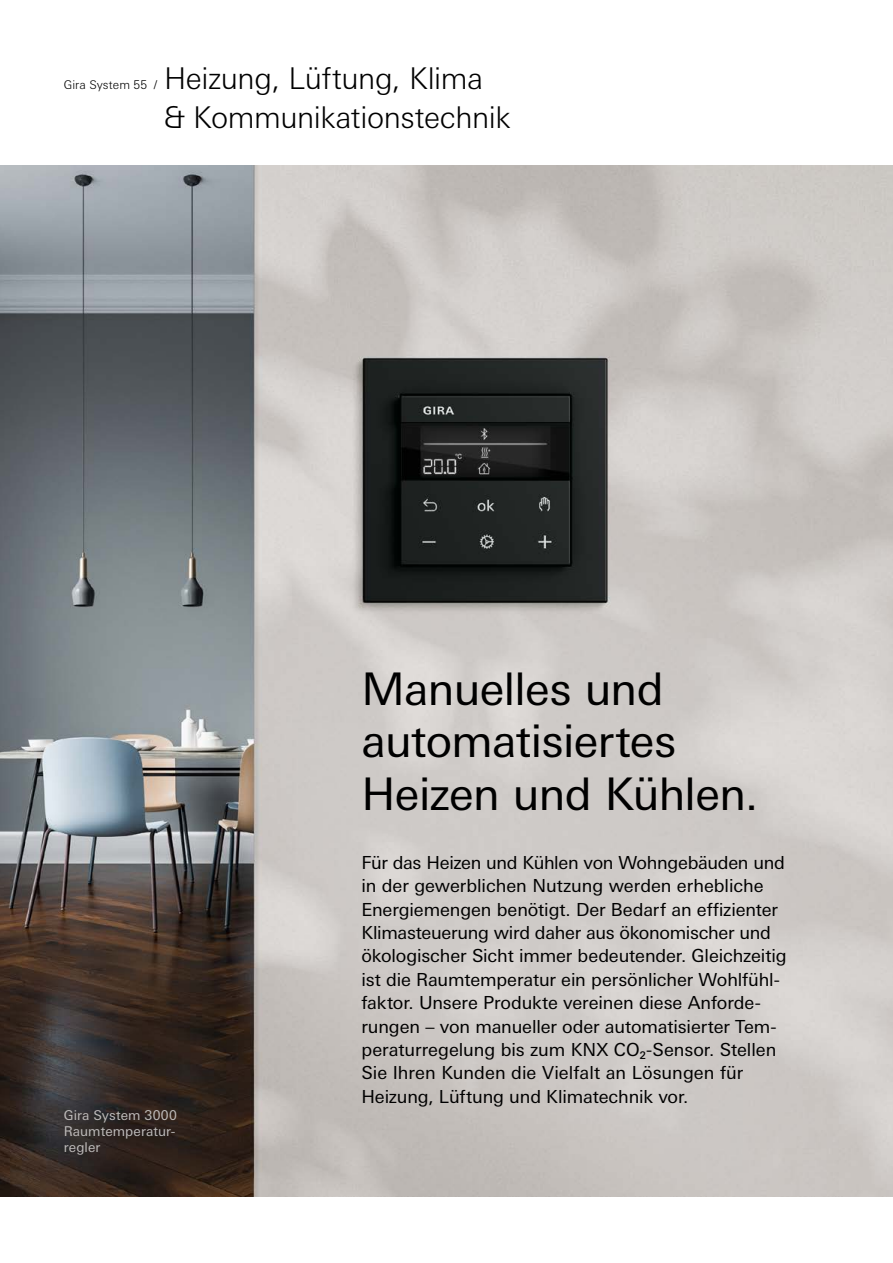
<style>
.page{position:relative;width:893px;height:1263px;background:#fff}
.page>*{position:absolute;margin:0;border:0;box-sizing:border-box;transform-origin:0 0}
.t1{font:45px/52.5px "Univers Next W1 G";letter-spacing:-.015em;color:#000}
.t2{font:300 30px/39px "Univers Next W1 G";letter-spacing:-.015em;color:#000}
.t3{font:18px/23.4px "Univers Next W1 G";letter-spacing:-.005em;color:#000}
.t4{font:13.5px/16.2px "Univers Next W1 G";letter-spacing:.005em;color:#bebbba;text-align:justify}
.t5{font:300 12px "Univers Next W1 G";letter-spacing:.01em;color:#000}
</style>
<div class="page">
<img style="left:0;top:166px;width:893px;height:1030px">
<p class="t5" style="left:64px;top:78px;width:95px">Gira System 55 /</p>
<h2 class="t2" style="left:164px;top:59px;width:348px">Heizung, Lüftung, Klima &amp; Kommunikationstechnik</h2>
<h1 class="t1" style="left:361px;top:662px;width:398px">Manuelles und automatisiertes<br>Heizen und Kühlen.</h1>
<p class="t3" style="left:361px;top:851px;width:427px">Für das Heizen und Kühlen von Wohngebäuden und in der gewerblichen Nutzung werden erhebliche Energiemengen benötigt. Der Bedarf an effizienter Klimasteuerung wird daher aus ökonomischer und ökologischer Sicht immer bedeutender. Gleichzeitig ist die Raumtemperatur ein persönlicher Wohlfühl&shy;faktor. Unsere Produkte vereinen diese Anforde&shy;rungen – von manueller oder automatisierter Tem&shy;peraturregelung bis zum KNX CO2-Sensor. Stellen Sie Ihren Kunden die Vielfalt an Lösungen für Heizung, Lüftung und Klimatechnik vor.</p>
<p class="t4" style="left:64px;top:1107px;width:115px">Gira System 3000<br>Raumtemperatur&shy;regler</p>
</div>
